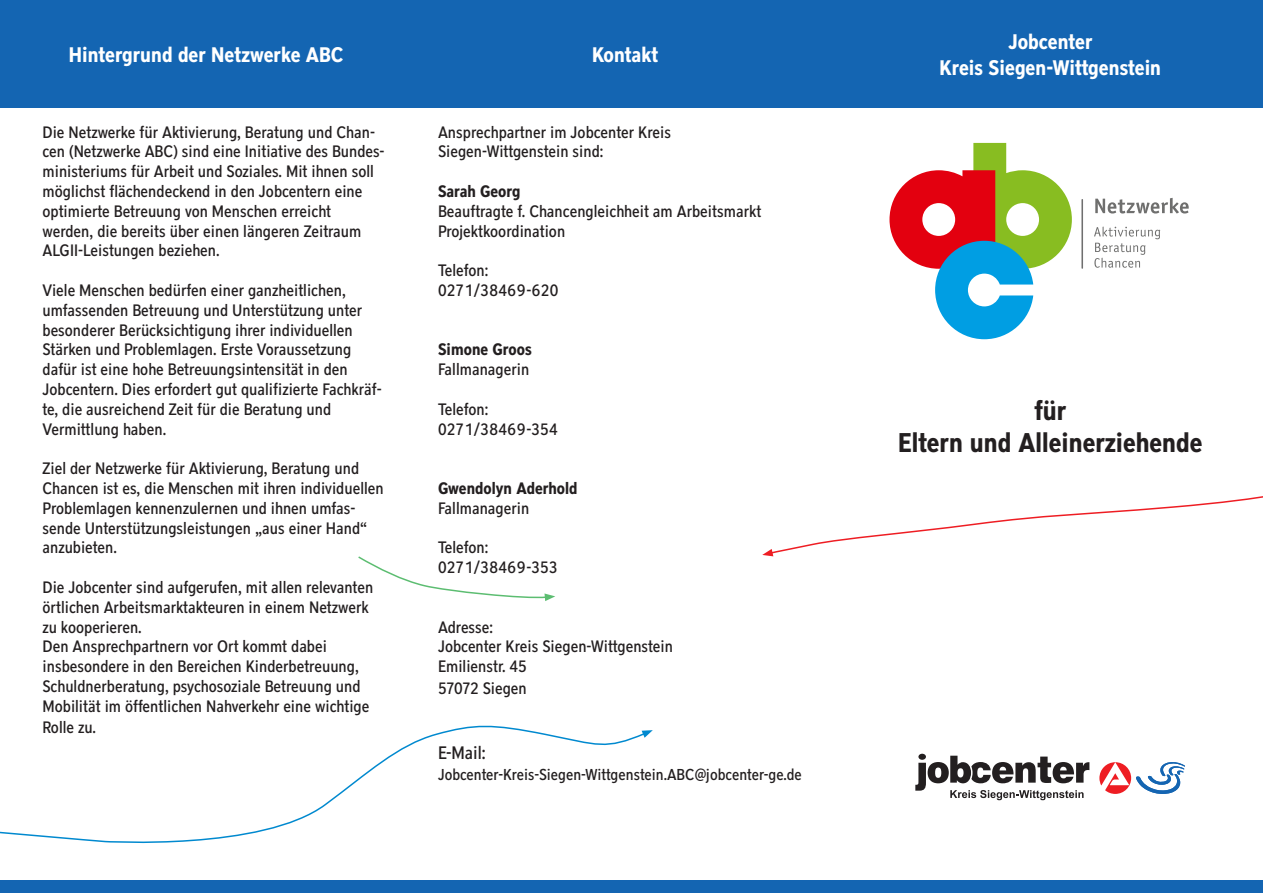
<style>
.page{position:relative;width:1263px;height:893px;background:#fff}
.page>*{position:absolute;margin:0;border:0;box-sizing:border-box;transform-origin:0 0}
.t1{font:700 27px/32.4px "Akzidenz Condensed";color:#231f20;text-align:center}
.t2{font:700 21px/25.2px "Akzidenz Condensed";color:#fff;text-align:center}
.t3{font:18px "Akzidenz Condensed";color:#231f20}
.t4{font:16.5px/19.8px "Akzidenz Condensed";color:#231f20}
.t5{font:700 16.5px "Akzidenz Condensed";color:#231f20}
.t6{font:15.75px "Akzidenz Condensed";color:#231f20}
</style>
<div class="page">
<div style="left:0;top:0;width:1263px;height:107px;background:#1465b2"></div>
<div style="left:918px;top:754px;width:8px;height:6px;background:#231f20;border-radius:50%"></div>
<svg style="left:915px;top:756px;width:174px;height:44px"></svg>
<svg style="left:1099px;top:762px;width:86px;height:32px"></svg>
<svg style="left:762px;top:496px;width:501px;height:60px"></svg>
<svg style="left:0;top:725px;width:642px;height:119px"></svg>
<svg style="left:642px;top:730px;width:11px;height:8px"></svg>
<svg style="left:358px;top:556px;width:197px;height:45px"></svg>
<div style="left:0;top:880px;width:1263px;height:13px;background:#1465b2"></div>
<svg style="left:1095px;top:198px;width:94px;height:16px"></svg>
<svg style="left:1094px;top:227px;width:66px;height:41px"></svg>
<hr style="left:1081px;top:199px;width:2px;height:70px;background:#6f6f6f">
<svg style="left:889px;top:143px;width:183px;height:196px"></svg>
<p class="t2" style="left:69px;top:42px;width:276px">Hintergrund der Netzwerke ABC</p>
<p class="t2" style="left:592px;top:42px;width:68px">Kontakt</p>
<p class="t4" style="left:43px;top:122px;width:344px">Die Netzwerke für Aktivierung, Beratung und Chan&shy;cen (Netzwerke ABC) sind eine Initiative des Bundes&shy;ministeriums für Arbeit und Soziales. Mit ihnen soll möglichst flächendeckend in den Jobcentern eine optimierte Betreuung von Menschen erreicht werden, die bereits über einen längeren Zeitraum ALGII-Leistungen beziehen.</p>
<p class="t4" style="left:43px;top:280px;width:341px">Viele Menschen bedürfen einer ganzheitlichen, umfassenden Betreuung und Unterstützung unter besonderer Berücksichtigung ihrer individuellen Stärken und Problemlagen. Erste Voraussetzung dafür ist eine hohe Betreuungsintensität in den Jobcentern. Dies erfordert gut qualifizierte Fachkräf&shy;te, die ausreichend Zeit für die Beratung und Vermittlung haben.</p>
<p class="t4" style="left:43px;top:458px;width:343px">Ziel der Netzwerke für Aktivierung, Beratung und Chancen ist es, die Menschen mit ihren individuellen Problemlagen kennenzulernen und ihnen umfas&shy;sende Unterstützungsleistungen „aus einer Hand“ anzubieten.</p>
<p class="t4" style="left:43px;top:577px;width:332px">Die Jobcenter sind aufgerufen, mit allen relevanten örtlichen Arbeitsmarktakteuren in einem Netzwerk zu kooperieren.<br>Den Ansprechpartnern vor Ort kommt dabei insbesondere in den Bereichen Kinderbetreuung, Schuldnerberatung, psychosoziale Betreuung und Mobilität im öffentlichen Nahverkehr eine wichtige</p>
<p class="t4" style="left:43px;top:718px;width:55px">Rolle zu.</p>
<p class="t4" style="left:438px;top:122px;width:235px">Ansprechpartner im Jobcenter Kreis<br>Siegen-Wittgenstein sind:</p>
<p class="t5" style="left:438px;top:182px;width:84px">Sarah Georg</p>
<p class="t4" style="left:438px;top:201px;width:325px">Beauftragte f. Chancengleichheit am Arbeitsmarkt<br>Projektkoordination</p>
<p class="t4" style="left:438px;top:260px;width:122px">Telefon:<br>0271/38469-620</p>
<p class="t5" style="left:438px;top:340px;width:95px">Simone Groos</p>
<p class="t4" style="left:438px;top:359px;width:93px">Fallmanagerin</p>
<p class="t4" style="left:438px;top:399px;width:121px">Telefon:<br>0271/38469-354</p>
<p class="t5" style="left:438px;top:479px;width:141px">Gwendolyn Aderhold</p>
<p class="t4" style="left:438px;top:498px;width:93px">Fallmanagerin</p>
<p class="t4" style="left:438px;top:538px;width:121px">Telefon:<br>0271/38469-353</p>
<p class="t4" style="left:438px;top:617px;width:237px">Adresse:<br>Jobcenter Kreis Siegen-Wittgenstein<br>Emilienstr. 45</p>
<p class="t4" style="left:438px;top:678px;width:90px">57072 Siegen</p>
<p class="t3" style="left:438px;top:742px;width:49px">E-Mail:</p>
<p class="t6" style="left:438px;top:766px;width:365px">Jobcenter-Kreis-Siegen-Wittgenstein.ABC@jobcenter-ge.de</p>
<p class="t2" style="left:939px;top:29px;width:223px">Jobcenter<br>Kreis Siegen-Wittgenstein</p>
<h1 class="t1" style="left:898px;top:394px;width:306px">für<br>Eltern und Alleinerziehende</h1>
</div>
